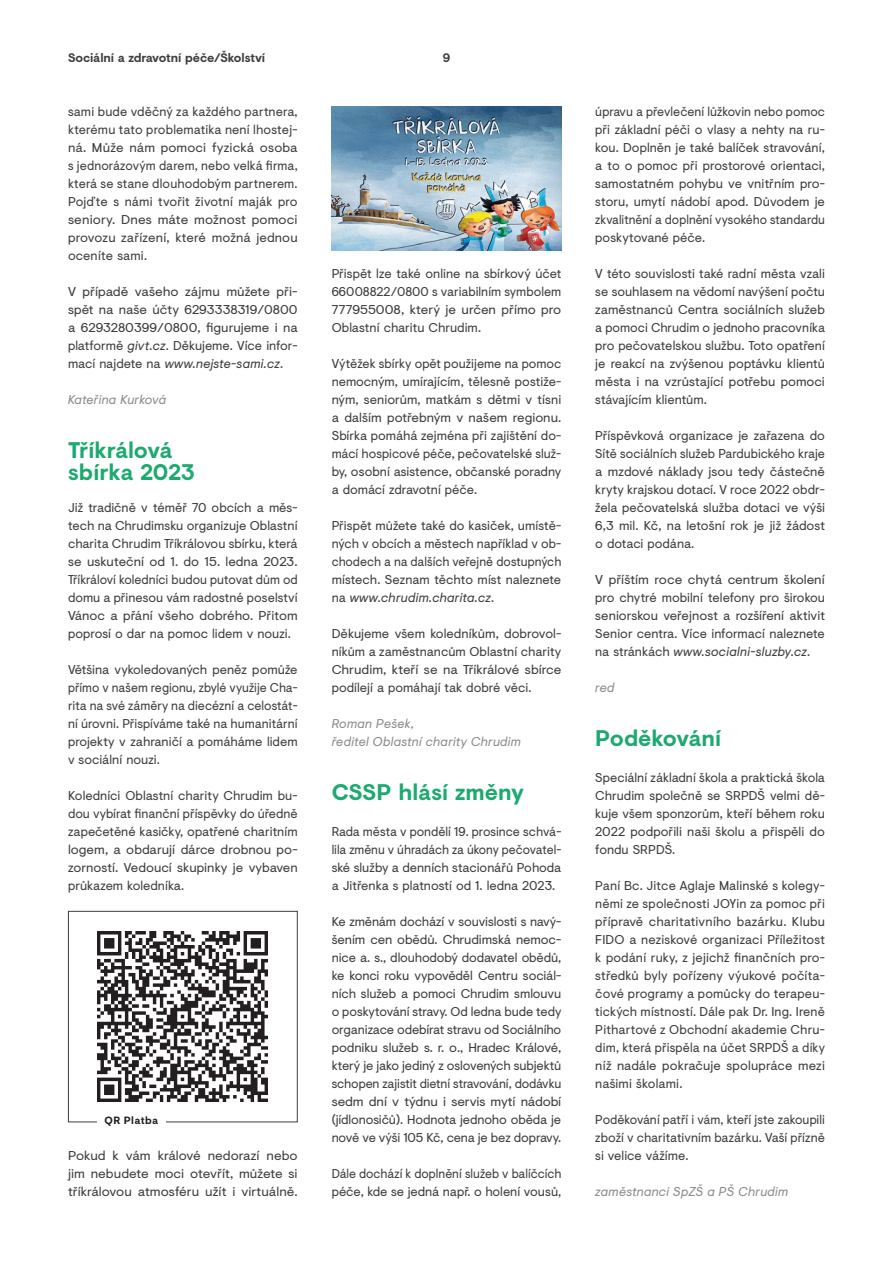
<style>
.page{position:relative;width:893px;height:1263px;background:#fff}
.page>*{position:absolute;margin:0;border:0;box-sizing:border-box;transform-origin:0 0}
.t1{font:700 22.5px/22.5px "Visuelt";letter-spacing:-.005em;color:#1da970}
.t2{font:12.75px/18px "Visuelt";color:#3e3e3f;text-align:justify}
.t3{font:12.75px/18px "Visuelt";color:#3e3e3f;text-align:justify;scale:1.05 1}
.t4{font:italic 12.75px/18px "Visuelt";letter-spacing:.005em;color:#8b8d90}
.t5{font:12.75px/18px "Visuelt";color:#3e3e3f;scale:.95 1}
.t6{font:700 12.3px "Visuelt";letter-spacing:-.01em;color:#3e3e3f}
.t7{font:700 10.5px "Visuelt";letter-spacing:.04em;color:#231f20}
.s1{font-style:italic}
</style>
<div class="page">
<img style="left:332px;top:106px;width:229px;height:145px">
<img style="left:98px;top:931px;width:170px;height:171px">
<div style="left:68px;top:911px;width:230px;height:211px;border:1px solid #3e3e3f"></div>
<div style="left:97px;top:1112px;width:69px;height:17px;background:#fff"></div>
<p class="t6" style="left:68px;top:49px;width:199px">Sociální a zdravotní péče/Školství</p>
<p class="t6" style="left:443px;top:49px;width:9px">9</p>
<p class="t2" style="left:68px;top:102px;width:231px">sami bude vděčný za každého partnera, kterému tato problematika není lhostej&shy;ná. Může nám pomoci fyzická osoba s jednorázovým darem, nebo velká firma, která se stane dlouhodobým partnerem.<br>Pojďte s námi tvořit životní maják pro seniory. Dnes máte možnost pomoci provozu zařízení, které možná jednou oceníte sami.</p>
<p class="t3" style="left:68px;top:282px;width:220px">V případě vašeho zájmu můžete při&shy;spět na naše účty 6293338319/0800 a 6293280399/0800, figurujeme i na platformě <span class="s1">givt.cz</span>. Děkujeme. Více infor&shy;mací najdete na <span class="s1">www.nejste-sami.cz</span>.</p>
<p class="t4" style="left:68px;top:390px;width:100px">Kateřina Kurková</p>
<h1 class="t1" style="left:68px;top:438px;width:128px">Tříkrálová sbírka 2023</h1>
<p class="t2" style="left:68px;top:498px;width:231px">Již tradičně v téměř 70 obcích a měs&shy;tech na Chrudimsku organizuje Oblastní charita Chrudim Tříkrálovou sbírku, která se uskuteční od 1. do 15. ledna 2023.<br>Tříkráloví koledníci budou putovat dům od domu a přinesou vám radostné poselství Vánoc a přání všeho dobrého. Přitom poprosí o dar na pomoc lidem v nouzi.</p>
<p class="t2" style="left:68px;top:660px;width:231px">Většina vykoledovaných peněz pomůže přímo v našem regionu, zbylé využije Cha&shy;rita na své záměry na diecézní a celostát&shy;ní úrovni. Přispíváme také na humanitární projekty v zahraničí a pomáháme lidem v sociální nouzi.</p>
<p class="t2" style="left:68px;top:786px;width:231px">Koledníci Oblastní charity Chrudim bu&shy;dou vybírat finanční příspěvky do úředně zapečetěné kasičky, opatřené charitním logem, a obdarují dárce drobnou po&shy;zorností. Vedoucí skupinky je vybaven průkazem koledníka.</p>
<p class="t7" style="left:105px;top:1112px;width:55px">QR Platba</p>
<p class="t3" style="left:68px;top:1146px;width:220px">Pokud k vám králové nedorazí nebo jim nebudete moci otevřít, můžete si tříkrálovou atmosféru užít i virtuálně.</p>
<p class="t2" style="left:332px;top:264px;width:231px">Přispět lze také online na sbírkový účet 66008822/0800 s variabilním symbolem 777955008, který je určen přímo pro Oblastní charitu Chrudim.</p>
<p class="t2" style="left:332px;top:354px;width:231px">Výtěžek sbírky opět použijeme na pomoc nemocným, umírajícím, tělesně postiže&shy;ným, seniorům, matkám s dětmi v tísni a dalším potřebným v našem regionu.<br>Sbírka pomáhá zejména při zajištění do&shy;mácí hospicové péče, pečovatelské služ&shy;by, osobní asistence, občanské poradny a domácí zdravotní péče.</p>
<p class="t2" style="left:332px;top:516px;width:231px">Přispět můžete také do kasiček, umístě&shy;ných v obcích a městech například v ob&shy;chodech a na dalších veřejně dostupných místech. Seznam těchto míst naleznete na <span class="s1">www.chrudim.charita.cz</span>.</p>
<p class="t2" style="left:332px;top:624px;width:231px">Děkujeme všem koledníkům, dobrovol&shy;níkům a zaměstnancům Oblastní charity Chrudim, kteří se na Tříkrálové sbírce podílejí a pomáhají tak dobré věci.</p>
<p class="t4" style="left:332px;top:714px;width:191px">Roman Pešek,<br>ředitel Oblastní charity Chrudim</p>
<h1 class="t1" style="left:332px;top:780px;width:194px">CSSP hlásí změny</h1>
<p class="t2" style="left:332px;top:822px;width:231px">Rada města v pondělí 19. prosince schvá&shy;lila změnu v úhradách za úkony pečovatel&shy;ské služby a denních stacionářů Pohoda a Jitřenka s platností od 1. ledna 2023.</p>
<p class="t2" style="left:332px;top:912px;width:231px">Ke změnám dochází v souvislosti s navý&shy;šením cen obědů. Chrudimská nemoc&shy;nice a. s., dlouhodobý dodavatel obědů, ke konci roku vypověděl Centru sociál&shy;ních služeb a pomoci Chrudim smlouvu o poskytování stravy. Od ledna bude tedy organizace odebírat stravu od Sociálního podniku služeb s. r. o., Hradec Králové, který je jako jediný z oslovených subjektů schopen zajistit dietní stravování, dodávku sedm dní v týdnu i servis mytí nádobí (jídlonosičů). Hodnota jednoho oběda je nově ve výši 105 Kč, cena je bez dopravy.</p>
<p class="t5" style="left:332px;top:1164px;width:243px">Dále dochází k doplnění služeb v balíčcích péče, kde se jedná např. o holení vousů,</p>
<p class="t2" style="left:595px;top:102px;width:231px">úpravu a převlečení lůžkovin nebo pomoc při základní péči o vlasy a nehty na ru&shy;kou. Doplněn je také balíček stravování, a to o pomoc při prostorové orientaci, samostatném pohybu ve vnitřním pro&shy;storu, umytí nádobí apod. Důvodem je zkvalitnění a doplnění vysokého standardu poskytované péče.</p>
<p class="t2" style="left:595px;top:264px;width:231px">V této souvislosti také radní města vzali se souhlasem na vědomí navýšení počtu zaměstnanců Centra sociálních služeb a pomoci Chrudim o jednoho pracovníka pro pečovatelskou službu. Toto opatření je reakcí na zvýšenou poptávku klientů města i na vzrůstající potřebu pomoci stávajícím klientům.</p>
<p class="t2" style="left:595px;top:426px;width:231px">Příspěvková organizace je zařazena do Sítě sociálních služeb Pardubického kraje a mzdové náklady jsou tedy částečně kryty krajskou dotací. V roce 2022 obdr&shy;žela pečovatelská služba dotaci ve výši 6,3 mil. Kč, na letošní rok je již žádost o dotaci podána.</p>
<p class="t3" style="left:595px;top:570px;width:220px">V příštím roce chytá centrum školení pro chytré mobilní telefony pro širokou seniorskou veřejnost a rozšíření aktivit Senior centra. Více informací naleznete na stránkách <span class="s1">www.socialni-sluzby.cz</span>.</p>
<p class="t4" style="left:595px;top:678px;width:21px">red</p>
<h1 class="t1" style="left:595px;top:726px;width:127px">Poděkování</h1>
<p class="t2" style="left:595px;top:768px;width:231px">Speciální základní škola a praktická škola Chrudim společně se SRPDŠ velmi dě&shy;kuje všem sponzorům, kteří během roku 2022 podpořili naši školu a přispěli do fondu SRPDŠ.</p>
<p class="t2" style="left:595px;top:876px;width:231px">Paní Bc. Jitce Aglaje Malinské s kolegy&shy;němi ze společnosti JOYin za pomoc při přípravě charitativního bazárku. Klubu FIDO a neziskové organizaci Příležitost k podání ruky, z jejichž finančních pro&shy;středků byly pořízeny výukové počíta&shy;čové programy a pomůcky do terapeu&shy;tických místností. Dále pak Dr. Ing. Ireně Pithartové z Obchodní akademie Chru&shy;dim, která přispěla na účet SRPDŠ a díky níž nadále pokračuje spolupráce mezi našimi školami.</p>
<p class="t2" style="left:595px;top:1110px;width:231px">Poděkování patří i vám, kteří jste zakoupili zboží v charitativním bazárku. Vaší přízně si velice vážíme.</p>
<p class="t4" style="left:595px;top:1182px;width:195px">zaměstnanci SpZŠ a PŠ Chrudim</p>
</div>
